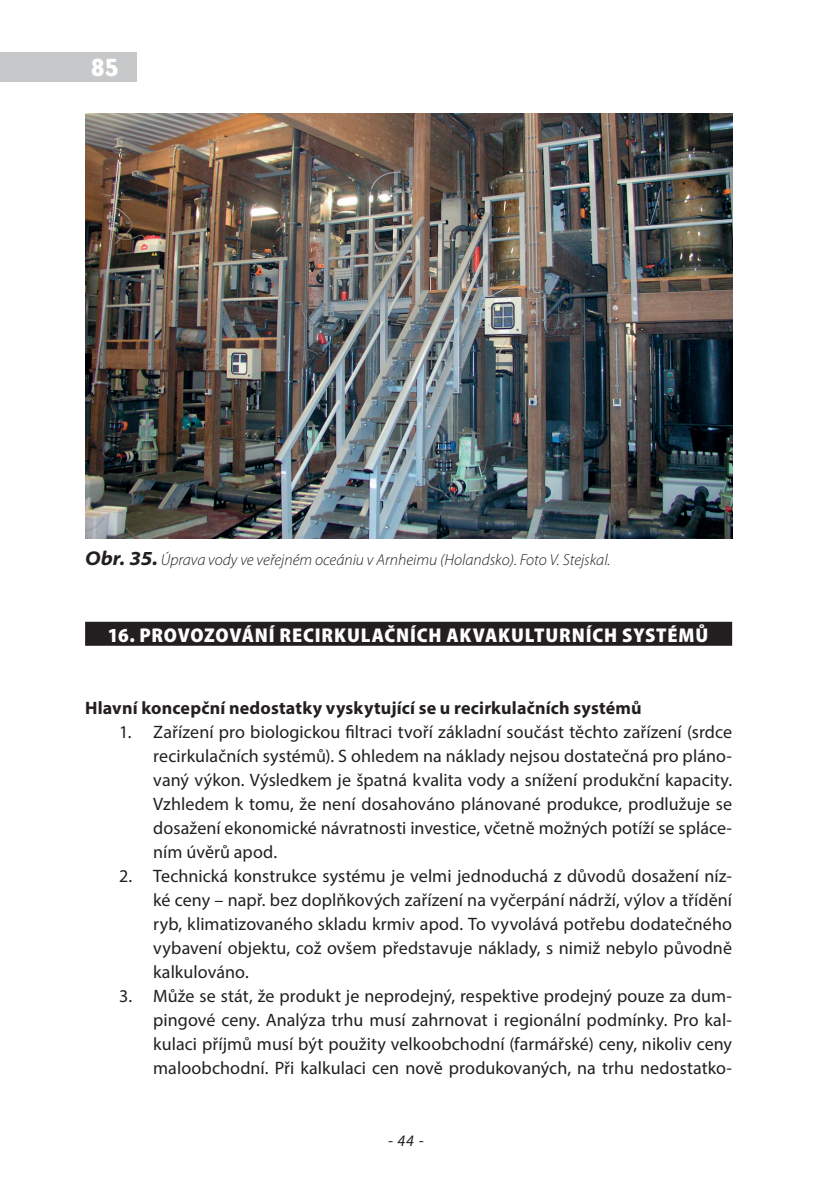
<style>
.page{position:relative;width:840px;height:1191px;background:#fff}
.page>*{position:absolute;margin:0;border:0;box-sizing:border-box;transform-origin:0 0}
.t1{font:700 24px "Dyna Grotesk DCE";color:#fff}
.Nadpis_1{font:900 semi-condensed 20px "Myriad Pro";letter-spacing:.04em;color:#fff}
.Odrážka_bez{font:18px/24px "Myriad Pro";letter-spacing:.005em;color:#231f20;text-align:justify}
.nadpis_5{font:700 18px "Myriad Pro";letter-spacing:.01em;color:#231f20}
.Popis{font:italic 300 16px "Myriad Pro";color:#231f20}
.t2{font:italic 16px "Myriad Pro";color:#231f20}
.s1{font-weight:700;font-stretch:semi-expanded;font-size:20px}
</style>
<div class="page">
<div style="left:0;top:53px;width:136px;height:29px;background:#c7c8ca"></div>
<div style="left:85px;top:622px;width:646px;height:24px;background:#231f20"></div>
<img style="left:85px;top:113px;width:646px;height:426px">
<h1 class="t1" style="left:91px;top:53px;width:28px">85</h1>
<p class="Popis" style="left:85px;top:550px;width:526px"><span class="s1">Obr. 35.</span> Úprava vody ve veřejném oceániu v Arnheimu (Holandsko). Foto V. Stejskal.</p>
<p class="Nadpis_1" style="left:108px;top:621px;width:601px">16. PROVOZOVÁNÍ RECIRKULAČNÍCH AKVAKULTURNÍCH SYSTÉMŮ</p>
<p class="nadpis_5" style="left:85px;top:696px;width:557px">Hlavní koncepční nedostatky vyskytující se u recirkulačních systémů</p>
<p class="Odrážka_bez" style="left:153px;top:719px;width:580px;text-indent:-34px">1. Zařízení pro biologickou filtraci tvoří základní součást těchto zařízení (srdce recirkulačních systémů). S ohledem na náklady nejsou dostatečná pro pláno&shy;vaný výkon. Výsledkem je špatná kvalita vody a snížení produkční kapacity.<br>Vzhledem k tomu, že není dosahováno plánované produkce, prodlužuje se dosažení ekonomické návratnosti investice, včetně možných potíží se spláce&shy;ním úvěrů apod.</p>
<p class="Odrážka_bez" style="left:153px;top:863px;width:580px;text-indent:-34px">2. Technická konstrukce systému je velmi jednoduchá z důvodů dosažení níz&shy;ké ceny – např. bez doplňkových zařízení na vyčerpání nádrží, výlov a třídění ryb, klimatizovaného skladu krmiv apod. To vyvolává potřebu dodatečného vybavení objektu, což ovšem představuje náklady, s nimiž nebylo původně kalkulováno.</p>
<p class="Odrážka_bez" style="left:153px;top:983px;width:580px;text-indent:-34px">3. Může se stát, že produkt je neprodejný, respektive prodejný pouze za dum&shy;pingové ceny. Analýza trhu musí zahrnovat i regionální podmínky. Pro kal&shy;kulaci příjmů musí být použity velkoobchodní (farmářské) ceny, nikoliv ceny maloobchodní. Při kalkulaci cen nově produkovaných, na trhu nedostatko-</p>
<p class="t2" style="left:388px;top:1130px;width:37px">-44-</p>
</div>
